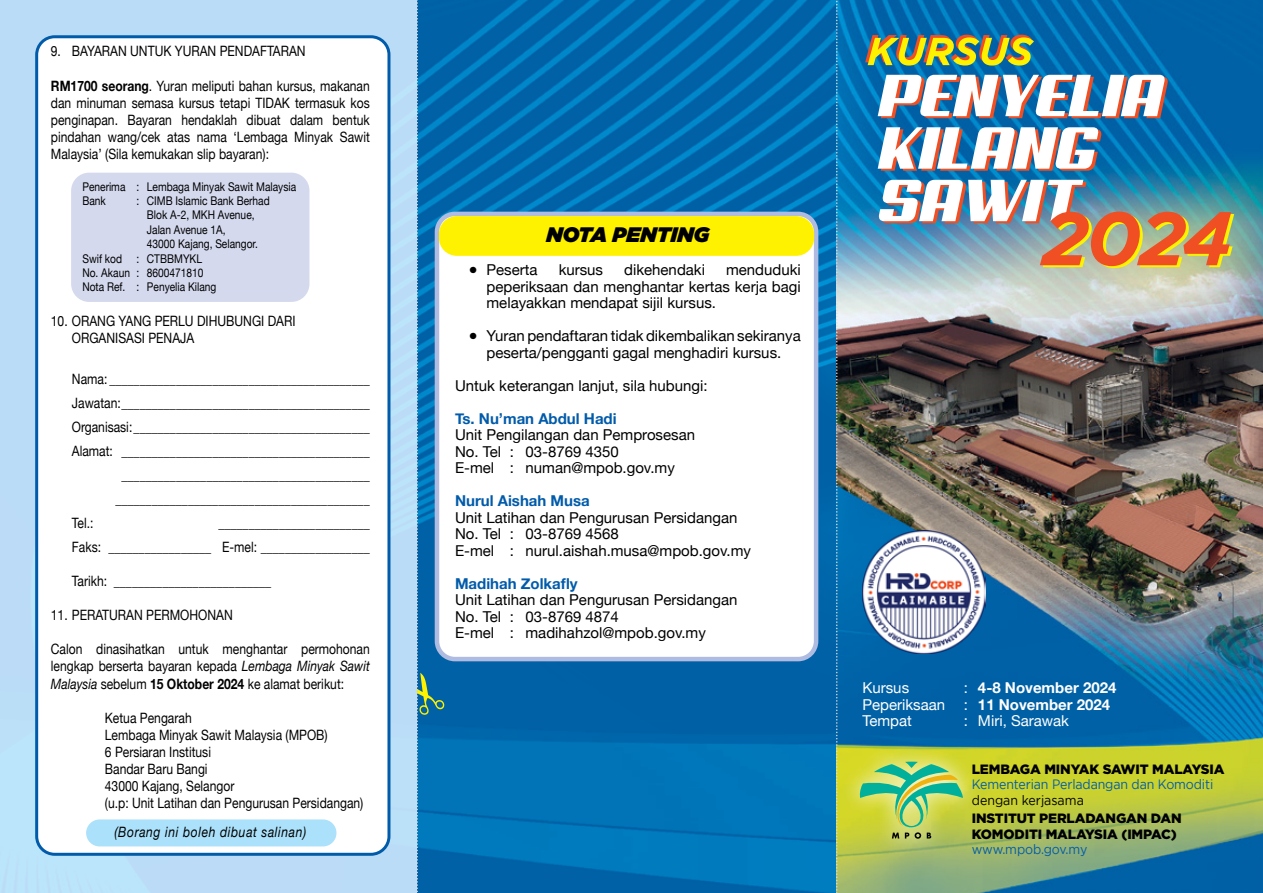
<style>
.page{position:relative;width:1263px;height:893px;background:#fff}
.page>*{position:absolute;margin:0;border:0;box-sizing:border-box;transform-origin:0 0}
.t1{font:italic 900 21px "Gotham";color:#000}
.t2{font:15px/16.5px "Helvetica Neue";color:#000}
.t3{font:700 15px/16.5px "Helvetica Neue";color:#fff}
.t4{font:700 15px "Helvetica Neue";color:#005baa}
.t5{font:15px "Helvetica Neue";color:#fff}
.t6{font:14.25px/17.1px "Helvetica Neue";color:#000;text-align:justify;scale:.85 1}
.t7{font:italic 14.25px "Helvetica Neue";letter-spacing:.05em;color:#000;scale:.85 1}
.t8{font:900 13.5px/16.2px "Gotham";letter-spacing:-.01em;color:#000}
.t9{font:13.5px "Gotham";letter-spacing:-.01em;color:#005baa;scale:.92 1}
.t10{font:13.5px "Gotham";color:#000;scale:.92 1}
.t11{font:12px/14.4px "Helvetica Neue";color:#000;scale:.85 1}
.s1{font-weight:700}
.s2{font-style:italic}
.s3{font-weight:400}
</style>
<div class="page">
<img style="left:444px;top:0;width:392px;height:893px">
<div style="left:0;top:0;width:417px;height:893px;background:#bbdcf6"></div>
<div style="left:37px;top:37px;width:352px;height:817px;background:#fff;border-radius:18px"></div>
<div style="left:35px;top:35px;width:355px;height:821px;border:3px solid #005baa;border-radius:18px"></div>
<div style="left:71px;top:173px;width:238px;height:129px;background:#d4d9ee;border-radius:18px"></div>
<img style="left:838px;top:0;width:425px;height:893px">
<div style="left:841px;top:742px;width:140px;height:116px;background:#fff;opacity:.75"></div>
<svg style="left:860px;top:762px;width:103px;height:77px"></svg>
<img style="left:836px;top:0;width:2px;height:893px">
<svg style="left:878px;top:127px;width:223px;height:44px"></svg>
<svg style="left:878px;top:75px;width:290px;height:43px"></svg>
<img style="left:879px;top:180px;width:355px;height:88px">
<svg style="left:865px;top:35px;width:169px;height:31px"></svg>
<div style="left:437px;top:214px;width:379px;height:445px;background:#fff;border-radius:18px"></div>
<div style="left:435px;top:212px;width:383px;height:449px;border:4px solid #afbbe0;border-radius:18px"></div>
<div style="left:439px;top:216px;width:375px;height:40px;background:#fff200;border-radius:18px"></div>
<svg style="left:416px;top:0;width:28px;height:893px"></svg>
<div style="left:86px;top:819px;width:250px;height:27px;background:#abe1fa;border-radius:14px"></div>
<img style="left:862px;top:530px;width:124px;height:124px">
<p class="t6" style="left:51px;top:44px;width:301px">9. BAYARAN UNTUK YURAN PENDAFTARAN</p>
<p class="t6" style="left:51px;top:78px;width:377px"><span class="s1">RM1700 seorang</span>. Yuran meliputi bahan kursus, makanan dan minuman semasa kursus tetapi TIDAK termasuk kos penginapan. Bayaran hendaklah dibuat dalam bentuk pindahan wang/cek atas nama ‘Lembaga Minyak Sawit Malaysia’ (Sila kemukakan slip bayaran):</p>
<p class="t11" style="left:82px;top:180px;width:253px">Penerima : Lembaga Minyak Sawit Malaysia<br>Bank</p>
<p class="t11" style="left:136px;top:194px;width:158px">: CIMB Islamic Bank Berhad</p>
<p class="t11" style="left:147px;top:209px;width:128px">Blok A-2, MKH Avenue,</p>
<p class="t11" style="left:147px;top:223px;width:94px">Jalan Avenue 1A,</p>
<p class="t11" style="left:147px;top:237px;width:132px">43000 Kajang, Selangor.</p>
<p class="t11" style="left:82px;top:252px;width:142px">Swif kod : CTBBMYKL</p>
<p class="t11" style="left:82px;top:266px;width:144px">No. Akaun : 8600471810</p>
<p class="t11" style="left:82px;top:281px;width:159px">Nota Ref. : Penyelia Kilang</p>
<p class="t6" style="left:72px;top:313px;width:265px;text-indent:-21px">10. ORANG YANG PERLU DIHUBUNGI DARI<br>ORGANISASI PENAJA</p>
<p class="t6" style="left:72px;top:371px;width:352px">Nama: ___________________________________________</p>
<p class="t6" style="left:72px;top:395px;width:352px">Jawatan: _________________________________________</p>
<p class="t6" style="left:72px;top:419px;width:352px">Organisasi:_______________________________________</p>
<p class="t6" style="left:72px;top:443px;width:352px">Alamat: _________________________________________</p>
<p class="t6" style="left:122px;top:467px;width:294px">_________________________________________</p>
<p class="t6" style="left:115px;top:491px;width:301px">__________________________________________</p>
<p class="t6" style="left:72px;top:515px;width:27px">Tel.:</p>
<p class="t6" style="left:72px;top:511px;width:352px;line-height:24px;text-align:right">_________________________<br>Faks: _________________ E-mel: __________________</p>
<p class="t6" style="left:72px;top:573px;width:236px">Tarikh: __________________________</p>
<p class="t6" style="left:51px;top:607px;width:215px">11. PERATURAN PERMOHONAN</p>
<p class="t6" style="left:51px;top:641px;width:377px">Calon dinasihatkan untuk menghantar permohonan lengkap berserta bayaran kepada <span class="s2">Lembaga Minyak Sawit Malaysia</span> sebelum <span class="s1">15 Oktober 2024</span> ke alamat berikut:</p>
<p class="t6" style="left:105px;top:710px;width:306px;text-align:left">Ketua Pengarah<br>Lembaga Minyak Sawit Malaysia (MPOB)<br>6 Persiaran Institusi<br>Bandar Baru Bangi<br>43000 Kajang, Selangor<br>(u.p: Unit Latihan dan Pengurusan Persidangan)</p>
<p class="t7" style="left:115px;top:822px;width:227px">(Borang ini boleh dibuat salinan)</p>
<h1 class="t1" style="left:546px;top:223px;width:165px">NOTA PENTING</h1>
<p class="t2" style="left:486px;top:263px;width:316px;text-align:justify;text-indent:240px">menduduki peperiksaan dan menghantar kertas kerja bagi melayakkan mendapat sijil kursus.</p>
<p class="t2" style="left:468px;top:329px;width:334px;text-align:center">● Yuran pendaftaran tidak dikembalikan sekiranya peserta/pengganti gagal menghadiri kursus.</p>
<p class="t2" style="left:455px;top:378px;width:254px">Untuk keterangan lanjut, sila hubungi:</p>
<p class="t4" style="left:455px;top:407px;width:163px">Ts. Nu’man Abdul Hadi</p>
<p class="t2" style="left:455px;top:428px;width:242px">Unit Pengilangan dan Pemprosesan<br>No. Tel : 03-8769 4350<br>E-mel : numan@mpob.gov.my</p>
<p class="t4" style="left:455px;top:489px;width:136px">Nurul Aishah Musa</p>
<p class="t2" style="left:455px;top:510px;width:297px">Unit Latihan dan Pengurusan Persidangan<br>No. Tel : 03-8769 4568<br>E-mel : nurul.aishah.musa@mpob.gov.my</p>
<p class="t4" style="left:455px;top:572px;width:124px">Madihah Zolkafly</p>
<p class="t2" style="left:455px;top:593px;width:284px">Unit Latihan dan Pengurusan Persidangan<br>No. Tel : 03-8769 4874<br>E-mel : madihahzol@mpob.gov.my</p>
<p class="t2" style="left:468px;top:263px;width:71px">● Peserta</p>
<p class="t2" style="left:559px;top:263px;width:46px">kursus</p>
<p class="t2" style="left:624px;top:263px;width:82px">dikehendaki</p>
<p class="t3" style="left:862px;top:680px;width:255px;text-indent:101px"><span class="s3">:</span> 4-8 November 2024<br><span class="s3">Peperiksaan :</span> 11 November 2024<br><span class="s3">Tempat</span></p>
<p class="t5" style="left:862px;top:677px;width:48px">Kursus</p>
<p class="t5" style="left:964px;top:710px;width:107px">: Miri, Sarawak</p>
<p class="t8" style="left:972px;top:761px;width:254px">LEMBAGA MINYAK SAWIT MALAYSIA</p>
<p class="t9" style="left:972px;top:777px;width:264px">Kementerian Perladangan dan Komoditi</p>
<p class="t10" style="left:972px;top:793px;width:123px">dengan kerjasama</p>
<p class="t8" style="left:972px;top:810px;width:211px">INSTITUT PERLADANGAN DAN<br>KOMODITI MALAYSIA (IMPAC)</p>
<p class="t9" style="left:972px;top:842px;width:127px">www.mpob.gov.my</p>
</div>
